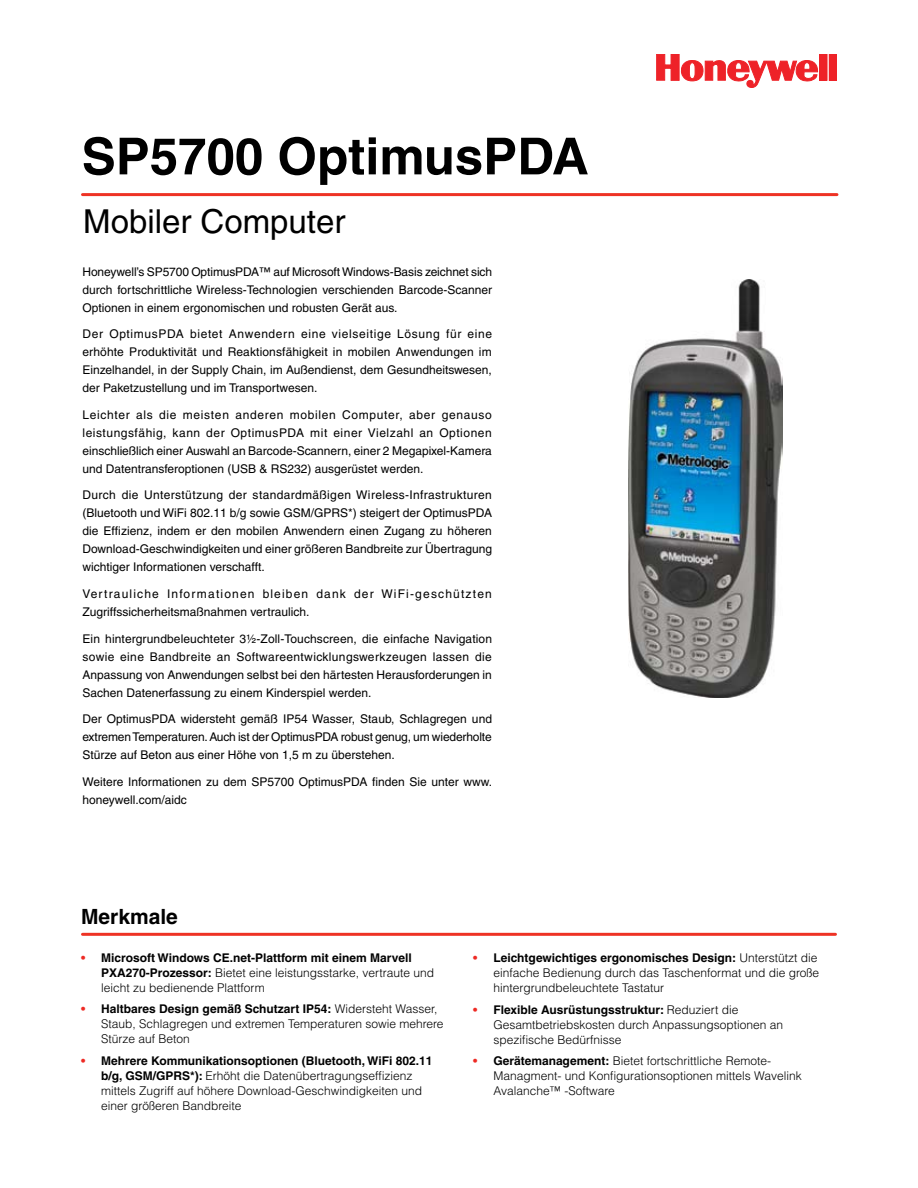
<style>
.page{position:relative;width:918px;height:1188px;background:#fff}
.page>*{position:absolute;margin:0;border:0;box-sizing:border-box;transform-origin:0 0}
.t1{font:700 51px "Helvetica";color:#000}
.t2{font:33px "Helvetica";color:#000}
.t3{font:700 21px "Helvetica";color:#000}
.t4{font:12px/18px "Helvetica";color:#000;text-align:justify}
.t5{font:300 12px/15px "Helvetica";color:#000}
.t6{font:12px/18px "Helvetica";letter-spacing:.1em;color:#000}
.s1{font-weight:700;color:#ee2a24}
.s2{font-weight:700}
</style>
<div class="page">
<svg style="left:656px;top:54px;width:162px;height:34px"></svg>
<div style="left:820px;top:55px;width:7px;height:25px;background:#ee2228"></div>
<div style="left:829px;top:55px;width:7px;height:25px;background:#ee2228"></div>
<hr style="left:82px;top:193px;width:755px;height:3px;background:#ee3224">
<hr style="left:82px;top:933px;width:754px;height:3px;background:#ee3224">
<img style="left:628px;top:279px;width:155px;height:419px">
<h1 class="t1" style="left:82px;top:125px;width:509px">SP5700 OptimusPDA</h1>
<h2 class="t2" style="left:83px;top:202px;width:264px">Mobiler Computer</h2>
<p class="t4" style="left:82px;top:262px;width:411px">Honeywell’s SP5700 OptimusPDA™ auf Microsoft Windows-Basis zeichnet sich durch fortschrittliche Wireless-Technologien verschienden Barcode-Scanner Optionen in einem ergonomischen und robusten Gerät aus.</p>
<p class="t4" style="left:82px;top:325px;width:411px">Der OptimusPDA bietet Anwendern eine vielseitige Lösung für eine erhöhte Produktivität und Reaktionsfähigkeit in mobilen Anwendungen im Einzelhandel, in der Supply Chain, im Außendienst, dem Gesundheitswesen, der Paketzustellung und im Transportwesen.</p>
<p class="t4" style="left:82px;top:406px;width:411px">Leichter als die meisten anderen mobilen Computer, aber genauso leistungsfähig, kann der OptimusPDA mit einer Vielzahl an Optionen einschließlich einer Auswahl an Barcode-Scannern, einer 2 Megapixel-Kamera und Datentransferoptionen (USB &amp; RS232) ausgerüstet werden.</p>
<p class="t4" style="left:82px;top:486px;width:411px">Durch die Unterstützung der standardmäßigen Wireless-Infrastrukturen (Bluetooth und WiFi 802.11 b/g sowie GSM/GPRS*) steigert der OptimusPDA die Effizienz, indem er den mobilen Anwendern einen Zugang zu höheren Download-Geschwindigkeiten und einer größeren Bandbreite zur Übertragung wichtiger Informationen verschafft.</p>
<p class="t6" style="left:82px;top:585px;width:411px">Vertrauliche Informationen bleiben dank der WiFi-geschützten<br>Zugriffssicherheitsmaßnahmen vertraulich.</p>
<p class="t4" style="left:82px;top:629px;width:411px">Ein hintergrundbeleuchteter 3½-Zoll-Touchscreen, die einfache Navigation sowie eine Bandbreite an Softwareentwicklungswerkzeugen lassen die Anpassung von Anwendungen selbst bei den härtesten Herausforderungen in Sachen Datenerfassung zu einem Kinderspiel werden.</p>
<p class="t4" style="left:82px;top:710px;width:411px">Der OptimusPDA widersteht gemäß IP54 Wasser, Staub, Schlagregen und extremen Temperaturen. Auch ist der OptimusPDA robust genug, um wiederholte Stürze auf Beton aus einer Höhe von 1,5 m zu überstehen.</p>
<p class="t4" style="left:82px;top:773px;width:411px">Weitere Informationen zu dem SP5700 OptimusPDA finden Sie unter www. honeywell.com/aidc</p>
<h3 class="t3" style="left:81px;top:904px;width:98px">Merkmale</h3>
<p class="t5" style="left:101px;top:950px;width:334px;text-indent:-20px"><span class="s1">•</span> <span class="s2">Microsoft Windows CE.net-Plattform mit einem Marvell<br>PXA270-Prozessor:</span> Bietet eine leistungsstarke, vertraute und leicht zu bedienende Plattform</p>
<p class="t5" style="left:101px;top:1001px;width:344px;text-indent:-20px"><span class="s1">•</span> <span class="s2">Haltbares Design gemäß Schutzart IP54:</span> Widersteht Wasser,<br>Staub, Schlagregen und extremen Temperaturen sowie mehrere<br>Stürze auf Beton</p>
<p class="t5" style="left:101px;top:1053px;width:333px;text-indent:-20px"><span class="s1">•</span> <span class="s2">Mehrere Kommunikationsoptionen (Bluetooth, WiFi 802.11 b/g, GSM/GPRS*):</span> Erhöht die Datenübertragungseffizienz mittels Zugriff auf höhere Download-Geschwindigkeiten und einer größeren Bandbreite</p>
<p class="t5" style="left:493px;top:950px;width:327px;text-indent:-20px"><span class="s1">•</span> <span class="s2">Leichtgewichtiges ergonomisches Design:</span> Unterstützt die einfache Bedienung durch das Taschenformat und die große hintergrundbeleuchtete Tastatur</p>
<p class="t5" style="left:493px;top:1002px;width:291px;text-indent:-20px"><span class="s1">•</span> <span class="s2">Flexible Ausrüstungsstruktur:</span> Reduziert die<br>Gesamtbetriebskosten durch Anpassungsoptionen an spezifische Bedürfnisse</p>
<p class="t5" style="left:493px;top:1053px;width:310px;text-indent:-20px"><span class="s1">•</span> <span class="s2">Gerätemanagement:</span> Bietet fortschrittliche Remote-<br>Managment- und Konfigurationsoptionen mittels Wavelink<br>Avalanche™ -Software</p>
</div>
